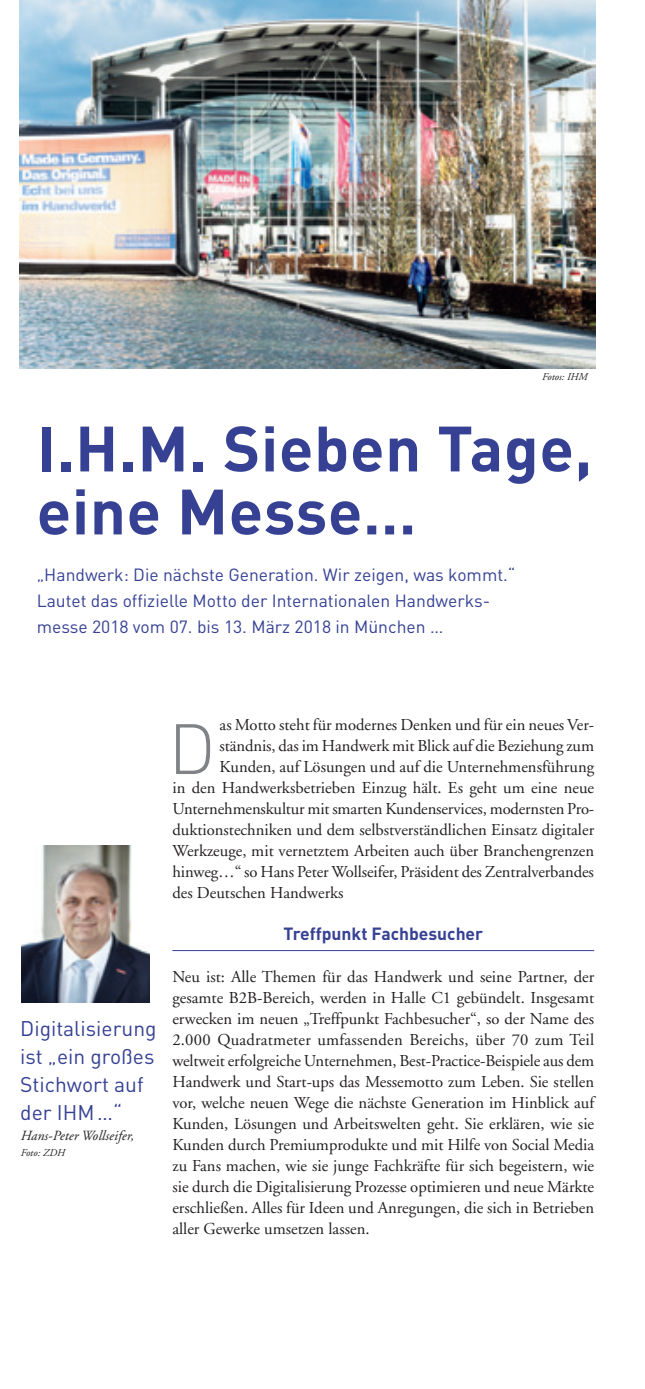
<style>
.page{position:relative;width:645px;height:1389px;background:#fff}
.page>*{position:absolute;margin:0;border:0;box-sizing:border-box;transform-origin:0 0}
.Initale{font:300 70px "DINOT";color:#808285}
._1_Artikelhead{font:700 63px/63px "DINOT";letter-spacing:.01em;color:#364194}
._3_Fließtext{font:21px/28px "DINOT";color:#364194;text-align:justify}
._2_Einleitung_10_pt{font:17.5px/26.2px "DINOT";color:#364194}
._3_Sub_Linie_blau{font:700 17.5px "DINOT";color:#364194}
._3_Fließtext-2{font:16.62px/21px "Adobe Garamond LT";color:#231f20;text-align:justify}
._4_Bildlegende{font:italic 14px "Adobe Garamond LT";letter-spacing:.005em;color:#231f20}
._3_Bildlegende{font:italic 10.5px "Adobe Garamond LT";color:#231f20}
._4_Bildlegende-2{font:italic 10.5px "Adobe Garamond LT";letter-spacing:.005em;color:#231f20}
</style>
<div class="page">
<hr style="left:172px;top:950px;width:422px;height:1px;background:#364194">
<img style="left:20px;top:0;width:575px;height:368px">
<img style="left:21px;top:846px;width:129px;height:156px">
<p class="_3_Bildlegende" style="left:542px;top:370px;width:47px">Fotos: IHM</p>
<p class="_1_Artikelhead" style="left:37px;top:415px;width:557px">I.H.M. Sieben Tage, eine Messe…</p>
<p class="_2_Einleitung_10_pt" style="left:37px;top:560px;width:480px">„Handwerk: Die nächste Generation. Wir zeigen, was kommt.“<br>Lautet das offizielle Motto der Internationalen Handwerks&shy;messe 2018 vom 07. bis 13. März 2018 in München …</p>
<p class="_3_Fließtext" style="left:20px;top:1013px;width:138px">Digitalisierung ist „ein großes Stichwort auf</p>
<p class="_3_Fließtext" style="left:20px;top:1097px;width:103px">der IHM…“</p>
<p class="_4_Bildlegende" style="left:21px;top:1127px;width:115px">Hans-Peter Wollseifer,</p>
<p class="_4_Bildlegende-2" style="left:21px;top:1146px;width:46px">Foto: ZDH</p>
<p class="_3_Fließtext-2" style="left:220px;top:714px;width:376px">as Motto steht für modernes Denken und für ein neues Ver-</p>
<p class="_3_Fließtext-2" style="left:220px;top:735px;width:376px">ständnis, das im Handwerk mit Blick auf die Beziehung zum</p>
<p class="_3_Fließtext-2" style="left:220px;top:756px;width:376px">Kunden, auf Lösungen und auf die Unternehmensführung</p>
<p class="_3_Fließtext-2" style="left:172px;top:777px;width:423px">in den Handwerksbetrieben Einzug hält. Es geht um eine neue</p>
<p class="_3_Fließtext-2" style="left:172px;top:798px;width:423px">Unternehmenskultur mit smarten Kundenservices, modernsten Pro-</p>
<p class="_3_Fließtext-2" style="left:172px;top:819px;width:423px">duktionstechniken und dem selbstverständlichen Einsatz digitaler</p>
<p class="_3_Fließtext-2" style="left:172px;top:840px;width:423px">Werkzeuge, mit vernetztem Arbeiten auch über Branchengrenzen</p>
<p class="_3_Fließtext-2" style="left:172px;top:861px;width:423px">hinweg…“ so Hans Peter Wollseifer, Präsident des Zentralverbandes</p>
<p class="_3_Fließtext-2" style="left:172px;top:882px;width:173px">des Deutschen Handwerks</p>
<p class="_3_Sub_Linie_blau" style="left:283px;top:922px;width:201px">Treffpunkt Fachbesucher</p>
<p class="_3_Fließtext-2" style="left:172px;top:966px;width:423px">Neu ist: Alle Themen für das Handwerk und seine Partner, der gesamte B2B-Bereich, werden in Halle C1 gebündelt. Insgesamt erwecken im neuen „Treffpunkt Fachbesucher“, so der Name des 2.000 Quadratmeter umfassenden Bereichs, über 70 zum Teil weltweit erfolgreiche Unternehmen, Best-Practice-Beispiele aus dem Handwerk und Start-ups das Messemotto zum Leben. Sie stellen vor, welche neuen Wege die nächste Generation im Hinblick auf Kunden, Lösungen und Arbeitswelten geht. Sie erklären, wie sie Kunden durch Premiumprodukte und mit Hilfe von Social Media zu Fans machen, wie sie junge Fachkräfte für sich begeistern, wie sie durch die Digitalisierung Prozesse optimieren und neue Märkte erschließen. Alles für Ideen und Anregungen, die sich in Betrieben aller Gewerke umsetzen lassen.</p>
<p class="Initale" style="left:168px;top:701px;width:49px">D</p>
</div>
